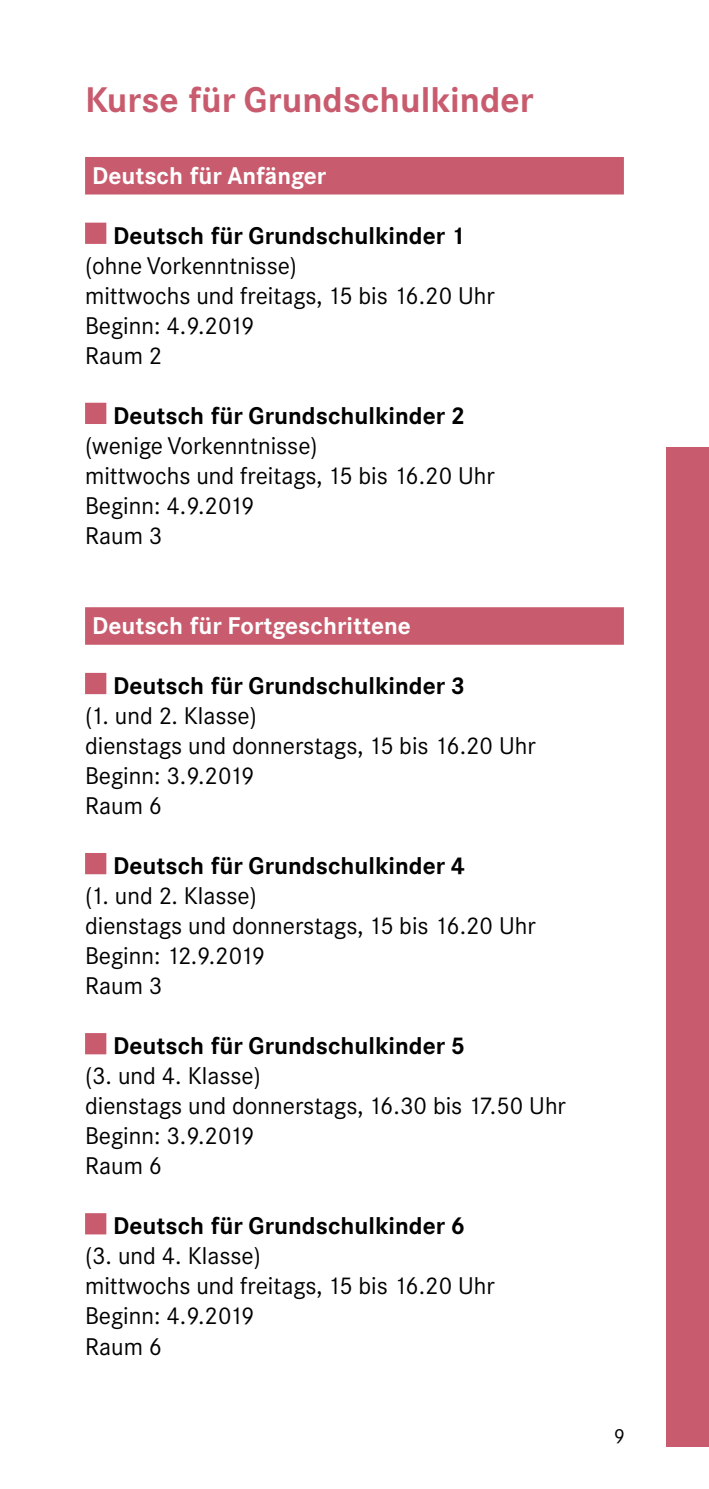
<style>
.page{position:relative;width:709px;height:1489px;background:#fff}
.page>*{position:absolute;margin:0;border:0;box-sizing:border-box;transform-origin:0 0}
.t1{font:700 35px "Corporate SBQ";color:#c85c6e}
.t2{font:23.75px/30px "Corporate SBQ";color:#000}
.t3{font:700 23.75px "Corporate SBQ";color:#000}
.t4{font:700 23.75px "Corporate SBQ";color:#fff}
.t5{font:20px "Corporate SBQ";color:#000}
</style>
<div class="page">
<div style="left:666px;top:446px;width:43px;height:1000px;background:#c85c6e"></div>
<div style="left:85px;top:157px;width:539px;height:37px;background:#c85c6e"></div>
<div style="left:85px;top:607px;width:539px;height:37px;background:#c85c6e"></div>
<div style="left:85px;top:223px;width:21px;height:21px;background:#c85c6e;border:2px solid #c85c6e"></div>
<div style="left:85px;top:403px;width:21px;height:21px;background:#c85c6e"></div>
<div style="left:85px;top:673px;width:21px;height:21px;background:#c85c6e"></div>
<div style="left:85px;top:853px;width:21px;height:21px;background:#c85c6e"></div>
<div style="left:85px;top:1033px;width:21px;height:21px;background:#c85c6e;border:2px solid #c85c6e"></div>
<div style="left:85px;top:1213px;width:21px;height:21px;background:#c85c6e;border:2px solid #c85c6e"></div>
<h1 class="t1" style="left:85px;top:78px;width:450px">Kurse für Grundschulkinder</h1>
<p class="t4" style="left:92px;top:161px;width:236px">Deutsch für Anfänger</p>
<p class="t3" style="left:113px;top:221px;width:353px">Deutsch für Grundschulkinder 1</p>
<p class="t2" style="left:85px;top:251px;width:411px">(ohne Vorkenntnisse)<br>mittwochs und freitags, 15 bis 16.20 Uhr<br>Beginn: 4.9.2019<br>Raum 2</p>
<p class="t3" style="left:113px;top:401px;width:353px">Deutsch für Grundschulkinder 2</p>
<p class="t2" style="left:85px;top:431px;width:411px">(wenige Vorkenntnisse)<br>mittwochs und freitags, 15 bis 16.20 Uhr<br>Beginn: 4.9.2019<br>Raum 3</p>
<p class="t4" style="left:92px;top:611px;width:320px">Deutsch für Fortgeschrittene</p>
<p class="t3" style="left:113px;top:671px;width:353px">Deutsch für Grundschulkinder 3</p>
<p class="t2" style="left:85px;top:701px;width:452px">(1. und 2. Klasse)<br>dienstags und donnerstags, 15 bis 16.20 Uhr<br>Beginn: 3.9.2019<br>Raum 6</p>
<p class="t3" style="left:113px;top:851px;width:353px">Deutsch für Grundschulkinder 4</p>
<p class="t2" style="left:85px;top:881px;width:452px">(1. und 2. Klasse)<br>dienstags und donnerstags, 15 bis 16.20 Uhr<br>Beginn: 12.9.2019<br>Raum 3</p>
<p class="t3" style="left:113px;top:1031px;width:353px">Deutsch für Grundschulkinder 5</p>
<p class="t2" style="left:85px;top:1061px;width:482px">(3. und 4. Klasse)<br>dienstags und donnerstags, 16.30 bis 17.50 Uhr<br>Beginn: 3.9.2019<br>Raum 6</p>
<p class="t3" style="left:113px;top:1211px;width:353px">Deutsch für Grundschulkinder 6</p>
<p class="t2" style="left:85px;top:1241px;width:411px">(3. und 4. Klasse)<br>mittwochs und freitags, 15 bis 16.20 Uhr<br>Beginn: 4.9.2019<br>Raum 6</p>
<p class="t5" style="left:614px;top:1424px;width:13px">9</p>
</div>
